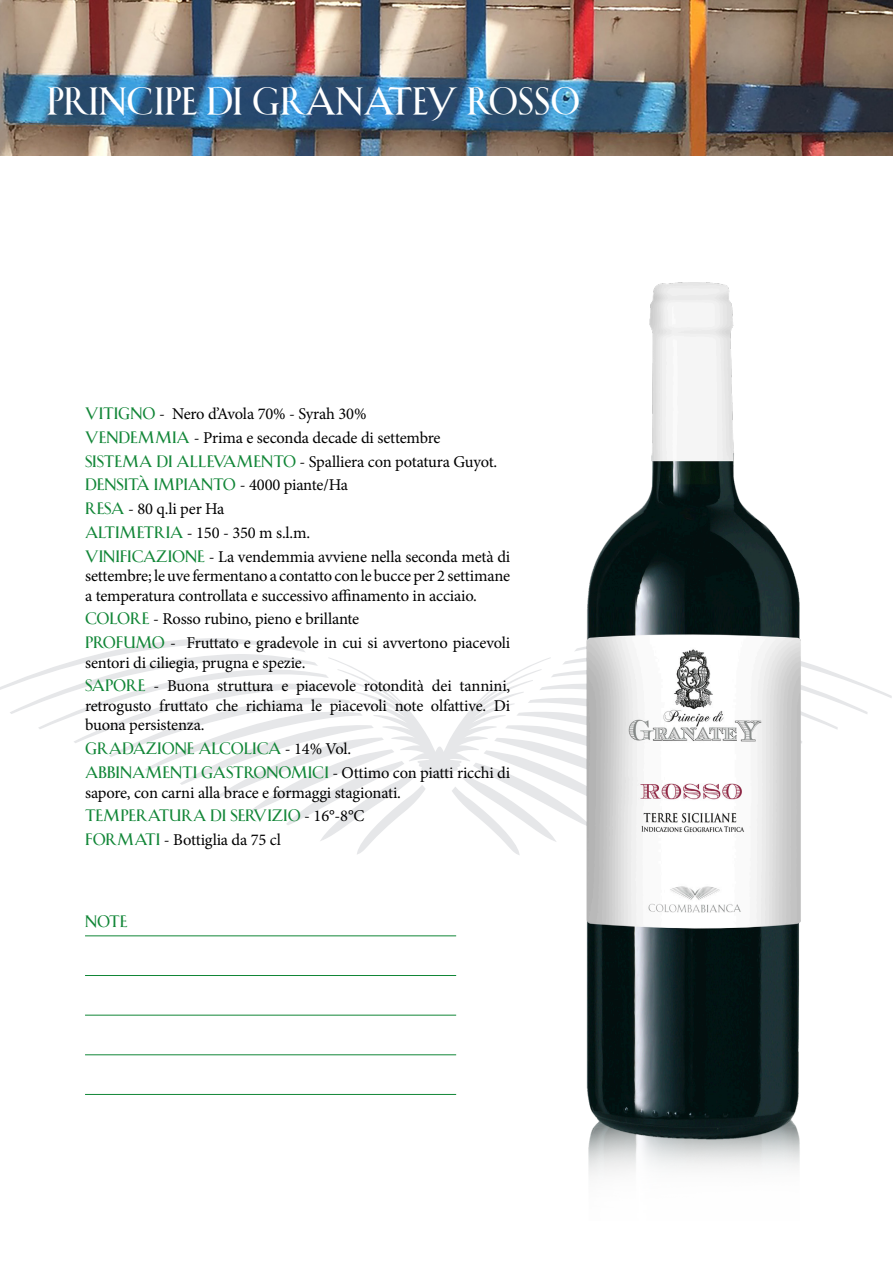
<style>
.page{position:relative;width:893px;height:1263px;background:#fff}
.page>*{position:absolute;margin:0;border:0;box-sizing:border-box;transform-origin:0 0}
.t1{font:700 37.5px "Shango";color:#fff}
.t2{font:16.5px/19.5px "Minion Pro";letter-spacing:-.01em;color:#000;text-align:justify}
.t3{font:700 16.5px "Shango";letter-spacing:-.01em;color:#118637}
.s1{font-family:"Shango";font-weight:700;color:#118637}
.s2{font-family:"Minion Pro";font-weight:400;color:#000}
</style>
<div class="page">
<svg style="left:0;top:638px;width:892px;height:217px"></svg>
<svg style="left:328px;top:657px;width:223px;height:122px"></svg>
<img style="left:0;top:0;width:893px;height:155px">
<img style="left:564px;top:282px;width:265px;height:894px">
<hr style="left:85px;top:935px;width:371px;height:1px;background:#118637">
<hr style="left:85px;top:975px;width:371px;height:1px;background:#118637">
<hr style="left:85px;top:1015px;width:371px;height:1px;background:#118637">
<hr style="left:85px;top:1054px;width:371px;height:1px;background:#118637">
<hr style="left:85px;top:1094px;width:371px;height:1px;background:#118637">
<p class="t1" style="left:47px;top:81px;width:534px">PRINCIPE DI GRANATEY ROSSO</p>
<p class="t2" style="left:85px;top:404px;width:283px"><span class="s1">VITIGNO</span> - Nero d’Avola 70% - Syrah 30%</p>
<p class="t2" style="left:85px;top:428px;width:357px"><span class="s1">VENDEMMIA</span> - Prima e seconda decade di settembre</p>
<p class="t2" style="left:85px;top:452px;width:414px"><span class="s1">SISTEMA DI ALLEVAMENTO</span> - Spalliera con potatura Guyot.</p>
<p class="t3" style="left:85px;top:474px;width:265px">DENSITÀ IMPIANTO <span class="s2">- 4000 piante/Ha</span></p>
<p class="t2" style="left:85px;top:499px;width:141px"><span class="s1">RESA</span> - 80 q.li per Ha</p>
<p class="t2" style="left:85px;top:523px;width:227px"><span class="s1">ALTIMETRIA</span> - 150 - 350 m s.l.m.</p>
<p class="t2" style="left:85px;top:547px;width:427px"><span class="s1">VINIFICAZIONE</span> - La vendemmia avviene nella seconda metà di settembre; le uve fermentano a contatto con le bucce per 2 settimane a temperatura controllata e successivo affinamento in acciaio.</p>
<p class="t2" style="left:85px;top:609px;width:276px"><span class="s1">COLORE</span> - Rosso rubino, pieno e brillante</p>
<p class="t2" style="left:85px;top:633px;width:427px"><span class="s1">PROFUMO</span> - Fruttato e gradevole in cui si avvertono piacevoli sentori di ciliegia, prugna e spezie.</p>
<p class="t2" style="left:85px;top:676px;width:427px"><span class="s1">SAPORE</span> - Buona struttura e piacevole rotondità dei tannini, retrogusto fruttato che richiama le piacevoli note olfattive. Di buona persistenza.</p>
<p class="t3" style="left:85px;top:738px;width:268px">GRADAZIONE ALCOLICA <span class="s2">- 14% Vol.</span></p>
<p class="t2" style="left:85px;top:763px;width:427px"><span class="s1">ABBINAMENTI GASTRONOMICI</span> - Ottimo con piatti ricchi di sapore, con carni alla brace e formaggi stagionati.</p>
<p class="t3" style="left:85px;top:805px;width:281px">TEMPERATURA DI SERVIZIO <span class="s2">- 16°-8°C</span></p>
<p class="t2" style="left:85px;top:830px;width:197px"><span class="s1">FORMATI</span> - Bottiglia da 75 cl</p>
<p class="t3" style="left:85px;top:911px;width:44px">NOTE</p>
</div>
